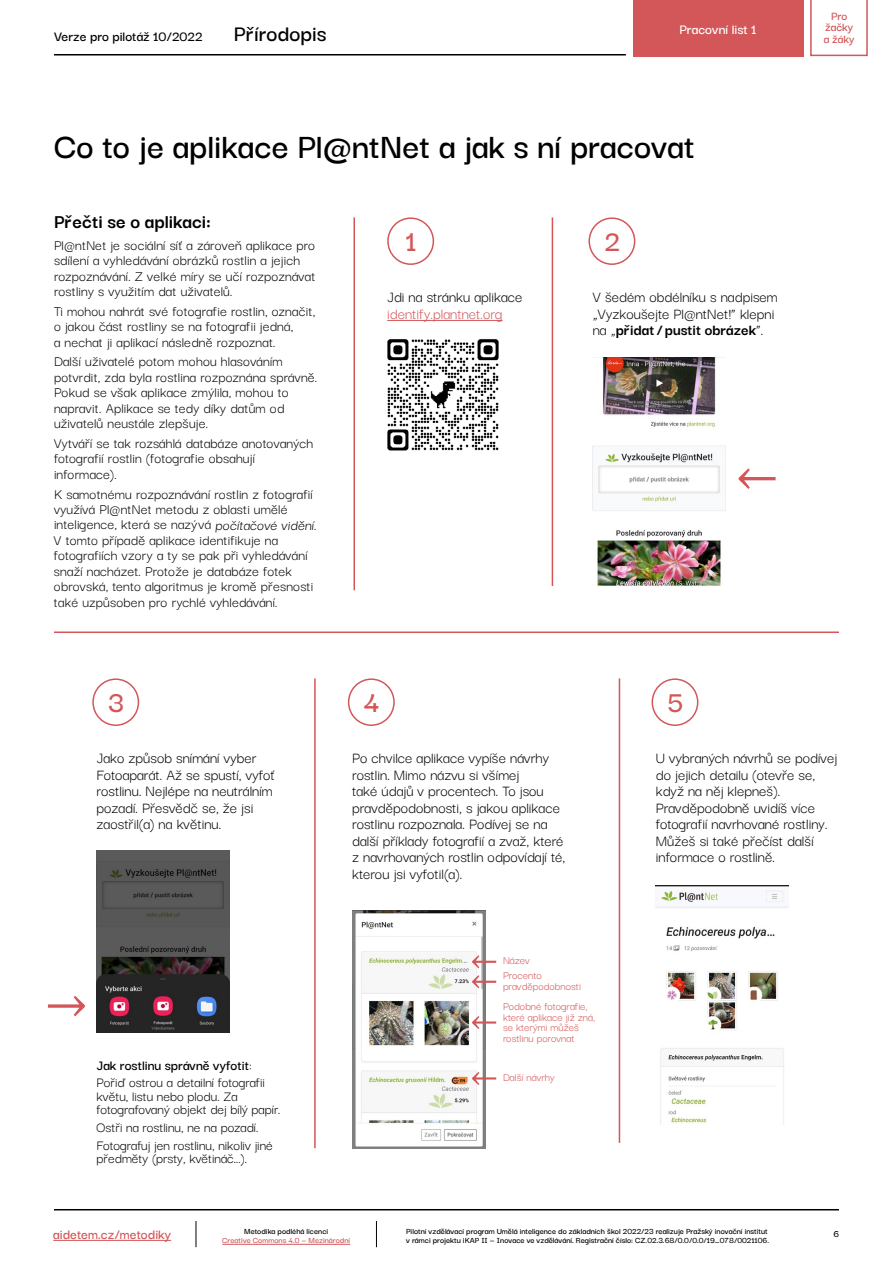
<style>
.page{position:relative;width:893px;height:1263px;background:#fff}
.page>*{position:absolute;margin:0;border:0;box-sizing:border-box;transform-origin:0 0}
.t1{font:600 37.5px "Darker Grotesque";color:#000}
.t2{font:600 31.5px "Darker Grotesque";color:#d35658}
.t3{font:600 24px "Darker Grotesque";color:#000}
.t4{font:700 21px "Darker Grotesque";color:#000}
.t5{font:16.5px/16.5px "Darker Grotesque";color:#000}
.t6{font:16.5px "Darker Grotesque";color:#d35658}
.t7{font:15.45px/15.5px "Darker Grotesque";letter-spacing:.01em;color:#000}
.t8{font:15px/17.7px "Darker Grotesque";color:#000}
.t9{font:600 15px "Darker Grotesque";color:#000}
.t10{font:600 15px "Darker Grotesque";color:#d35658}
.t11{font:600 15px "Darker Grotesque";color:#fff}
.t12{font:600 12.9px/11.4px "Darker Grotesque";color:#d35658;text-align:center}
.t13{font:12px/10.5px "Darker Grotesque";color:#d35658}
.t14{font:600 10.5px "Darker Grotesque";color:#000}
.t15{font:600 9px/9px "Darker Grotesque";color:#000}
.t16{font:600 9px "Darker Grotesque";color:#d35658}
.s1{font-weight:700}
.s2{font-weight:600}
</style>
<div class="page">
<hr style="left:54px;top:1209px;width:785px;height:1px;background:#000">
<hr style="left:54px;top:54px;width:572px;height:2px;background:#000">
<hr style="left:53px;top:1240px;width:118px;height:1px;background:#d35658">
<hr style="left:222px;top:1244px;width:128px;height:1px;background:#d35658">
<svg style="left:196px;top:1221px;width:1px;height:26px"></svg>
<svg style="left:376px;top:1221px;width:1px;height:26px"></svg>
<div style="left:633px;top:0;width:170px;height:56px;background:#d35658"></div>
<svg style="left:810px;top:0;width:58px;height:56px"></svg>
<div style="left:387px;top:217px;width:47px;height:48px;border:2px solid #d35658;border-radius:50%"></div>
<div style="left:588px;top:217px;width:47px;height:48px;border:2px solid #d35658;border-radius:50%"></div>
<div style="left:348px;top:678px;width:47px;height:48px;border:2px solid #d35658;border-radius:50%"></div>
<div style="left:652px;top:678px;width:46px;height:48px;border:2px solid #d35658;border-radius:50%"></div>
<div style="left:92px;top:678px;width:47px;height:48px;border:2px solid #d35658;border-radius:50%"></div>
<hr style="left:387px;top:320px;width:116px;height:1px;background:#d35658">
<img style="left:387px;top:339px;width:112px;height:112px">
<img style="left:593px;top:358px;width:133px;height:228px">
<img style="left:352px;top:910px;width:133px;height:238px">
<img style="left:656px;top:886px;width:133px;height:238px">
<img style="left:97px;top:850px;width:132px;height:182px">
<hr style="left:353px;top:217px;width:2px;height:373px;background:#d35658">
<hr style="left:314px;top:678px;width:2px;height:470px;background:#d35658">
<hr style="left:54px;top:631px;width:785px;height:2px;background:#d35658">
<hr style="left:552px;top:217px;width:1px;height:369px;background:#d35658">
<hr style="left:619px;top:678px;width:1px;height:465px;background:#d35658">
<svg style="left:739px;top:468px;width:37px;height:21px"></svg>
<svg style="left:472px;top:975px;width:24px;height:13px"></svg>
<svg style="left:472px;top:1016px;width:24px;height:13px"></svg>
<svg style="left:472px;top:1072px;width:24px;height:13px"></svg>
<svg style="left:472px;top:955px;width:24px;height:13px"></svg>
<svg style="left:48px;top:996px;width:37px;height:20px"></svg>
<p class="t9" style="left:54px;top:25px;width:150px">Verze pro pilotáž 10/2022</p>
<h3 class="t3" style="left:234px;top:16px;width:94px">Přírodopis</h3>
<p class="t11" style="left:679px;top:18px;width:79px">Pracovní list 1</p>
<h1 class="t1" style="left:54px;top:119px;width:642px">Co to je aplikace Pl@ntNet a jak s ní pracovat</h1>
<h3 class="t4" style="left:54px;top:206px;width:159px">Přečti se o aplikaci:</h3>
<p class="t7" style="left:54px;top:236px;width:263px">Pl@ntNet je sociální síť a zároveň aplikace pro sdílení a vyhledávání obrázků rostlin a jejich rozpoznávání. Z velké míry se učí rozpoznávat rostliny s využitím dat uživatelů.</p>
<p class="t7" style="left:54px;top:302px;width:263px">Ti mohou nahrát své fotografie rostlin, označit, o jakou část rostliny se na fotografii jedná,<br>a nechat ji aplikací následně rozpoznat.</p>
<p class="t7" style="left:54px;top:353px;width:265px">Další uživatelé potom mohou hlasováním potvrdit, zda byla rostlina rozpoznána správně.<br>Pokud se však aplikace zmýlila, mohou to napravit. Aplikace se tedy díky datům od uživatelů neustále zlepšuje.</p>
<p class="t7" style="left:54px;top:434px;width:261px">Vytváří se tak rozsáhlá databáze anotovaných fotografií rostlin (fotografie obsahují informace).</p>
<p class="t7" style="left:54px;top:485px;width:264px">K samotnému rozpoznávání rostlin z fotografií využívá Pl@ntNet metodu z oblasti umělé inteligence, která se nazývá počítačové vidění.<br>V tomto případě aplikace identifikuje na fotografiích vzory a ty se pak při vyhledávání snaží nacházet. Protože je databáze fotek obrovská, tento algoritmus je kromě přesnosti také uzpůsoben pro rychlé vyhledávání.</p>
<h2 class="t2" style="left:405px;top:217px;width:13px">1</h2>
<h2 class="t2" style="left:604px;top:217px;width:17px">2</h2>
<p class="t5" style="left:387px;top:288px;width:137px">Jdi na stránku aplikace</p>
<p class="t6" style="left:387px;top:301px;width:117px">identify.plantnet.org</p>
<p class="t5" style="left:593px;top:288px;width:187px">V šedém obdélníku s nadpisem „Vyzkoušejte Pl@ntNet!“ klepni na „<span class="s1">přidat/ pustit obrázek</span>“.</p>
<h2 class="t2" style="left:108px;top:678px;width:17px">3</h2>
<h2 class="t2" style="left:364px;top:678px;width:18px">4</h2>
<h2 class="t2" style="left:667px;top:678px;width:18px">5</h2>
<p class="t12" style="left:824px;top:9px;width:33px">Pro žačky a žáky</p>
<p class="t5" style="left:97px;top:749px;width:180px">Jako způsob snímání vyber<br>Fotoaparát. Až se spustí, vyfoť rostlinu. Nejlépe na neutrálním pozadí. Přesvědč se, že jsi zaostřil(a) na květinu.</p>
<p class="t8" style="left:97px;top:1055px;width:170px"><span class="s2">Jak rostlinu správně vyfotit</span>:<br>Pořiď ostrou a detailní fotografii</p>
<p class="t8" style="left:97px;top:1088px;width:186px;line-height:13.5px">květu, listu nebo plodu. Za fotografovaný objekt dej bílý papír.</p>
<p class="t8" style="left:97px;top:1117px;width:178px">Ostři na rostlinu, ne na pozadí.<br>Fotografuj jen rostlinu, nikoliv jiné</p>
<p class="t8" style="left:97px;top:1149px;width:152px">předměty (prsty, květináč...).</p>
<p class="t5" style="left:352px;top:749px;width:215px">Po chvilce aplikace vypíše návrhy rostlin. Mimo názvu si všímej<br>také údajů v procentech. To jsou pravděpodobnosti, s jakou aplikace rostlinu rozpoznala. Podívej se na další příklady fotografií a zvaž, které z navrhovaných rostlin odpovídají té, kterou jsi vyfotil(a).</p>
<p class="t5" style="left:656px;top:749px;width:183px">U vybraných návrhů se podívej do jejich detailu (otevře se, když na něj klepneš).<br>Pravděpodobně uvidíš více fotografií navrhované rostliny.<br>Můžeš si také přečíst další informace o rostlině.</p>
<p class="t13" style="left:503px;top:952px;width:40px;line-height:14.7px">Název<br>Procento</p>
<p class="t13" style="left:503px;top:975px;width:86px;line-height:20.7px">pravděpodobnosti<br>Podobné fotografie,</p>
<p class="t13" style="left:503px;top:1011px;width:94px">které aplikace již zná, se kterými můžeš rostlinu porovnat</p>
<p class="t13" style="left:503px;top:1071px;width:53px">Další návrhy</p>
<p class="t10" style="left:53px;top:1223px;width:119px">aidetem.cz/metodiky</p>
<p class="t15" style="left:244px;top:1226px;width:86px">Metodika podléhá licenci</p>
<p class="t16" style="left:222px;top:1234px;width:129px">Creative Commons 4.0 — Mezinárodní</p>
<p class="t15" style="left:406px;top:1226px;width:364px">Pilotní vzdělávací program Umělá inteligence do základních škol 2022/23 realizuje Pražský inovační institut v rámci projektu iKAP II — Inovace ve vzdělávání. Registrační číslo: CZ.02.3.68/0.0/0.0/19_078/0021106.</p>
<p class="t14" style="left:833px;top:1226px;width:7px">6</p>
</div>
